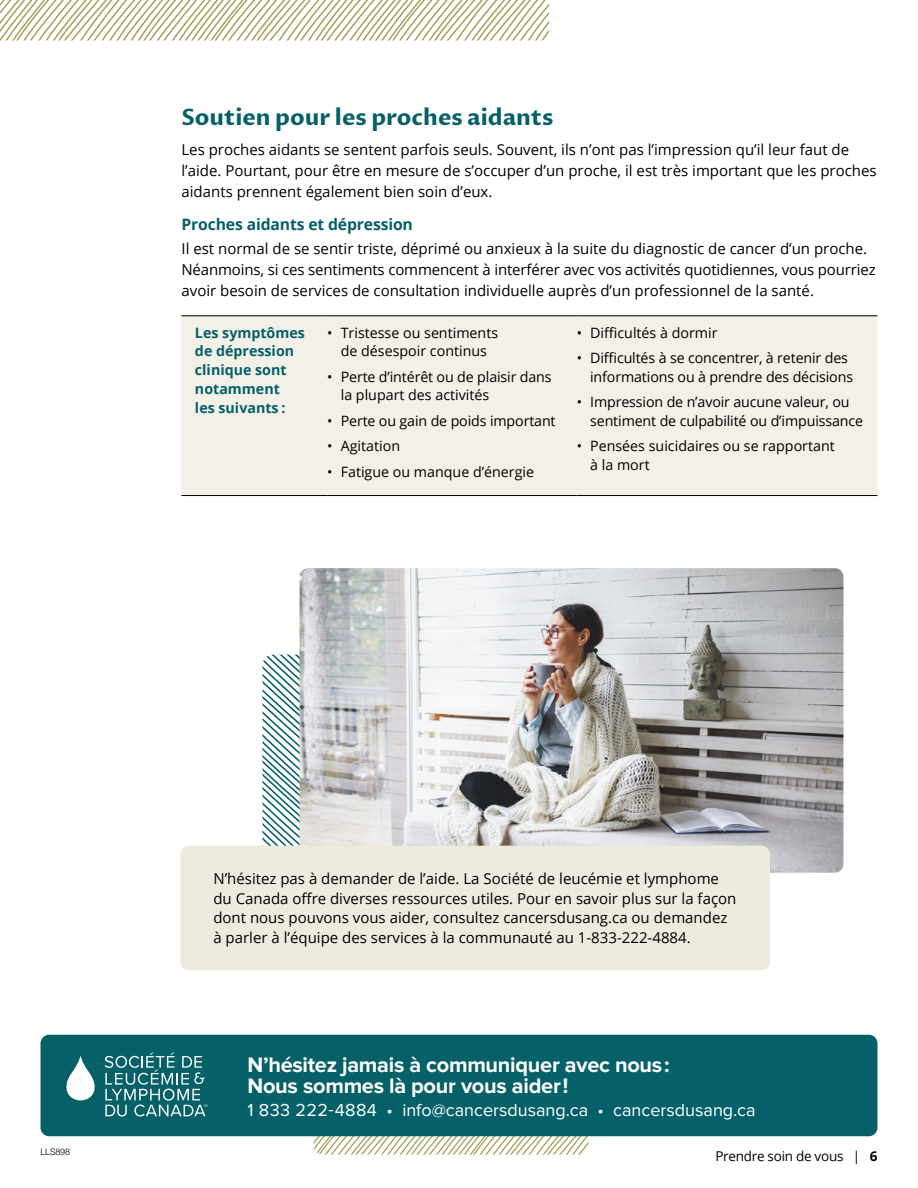
<style>
.page{position:relative;width:918px;height:1188px;background:#fff}
.page>*{position:absolute;margin:0;border:0;box-sizing:border-box;transform-origin:0 0}
.t1{font:700 22.5px "Proza Libre";color:#056068}
.t2{font:700 21.75px/21px "Proxima Nova";letter-spacing:-.01em;color:#fff}
.t3{font:18px "Proxima Nova";color:#fff}
.t4{font:700 15.75px "Open Sans";letter-spacing:-.01em;color:#076068}
.t5{font:15px/21px "Open Sans";color:#000}
.t6{font:14.25px/18.8px "Open Sans";letter-spacing:-.01em;color:#000}
.t7{font:700 14.25px/18.8px "Open Sans";color:#056068}
.t8{font:13.5px "Open Sans";letter-spacing:-.02em;color:#000}
.t9{font:300 9px "Helvetica";letter-spacing:-.02em;color:#000}
.s1{font-weight:700}
</style>
<div class="page">
<svg style="left:262px;top:655px;width:38px;height:191px"></svg>
<img style="left:300px;top:568px;width:543px;height:305px">
<svg style="left:314px;top:1136px;width:275px;height:19px"></svg>
<div style="left:181px;top:317px;width:697px;height:178px;background:#f2f0e7"></div>
<hr style="left:181px;top:495px;width:146px;height:1px;background:#000">
<hr style="left:327px;top:495px;width:250px;height:1px;background:#000">
<hr style="left:577px;top:495px;width:301px;height:1px;background:#000">
<hr style="left:181px;top:316px;width:146px;height:1px;background:#000">
<hr style="left:327px;top:316px;width:250px;height:1px;background:#000">
<hr style="left:577px;top:316px;width:301px;height:1px;background:#000">
<div style="left:180px;top:846px;width:590px;height:124px;background:#edebde;border-radius:9px"></div>
<svg style="left:0;top:0;width:549px;height:40px"></svg>
<div style="left:40px;top:1035px;width:837px;height:101px;background:#056068;border-radius:9px"></div>
<svg style="left:66px;top:1053px;width:142px;height:64px"></svg>
<h1 class="t1" style="left:181px;top:103px;width:374px">Soutien pour les proches aidants</h1>
<p class="t5" style="left:181px;top:138px;width:697px">Les proches aidants se sentent parfois seuls. Souvent, ils n’ont pas l’impression qu’il leur faut de l’aide. Pourtant, pour être en mesure de s’occuper d’un proche, il est très important que les proches aidants prennent également bien soin d’eux.</p>
<p class="t4" style="left:181px;top:213px;width:233px">Proches aidants et dépression</p>
<p class="t5" style="left:181px;top:238px;width:696px">Il est normal de se sentir triste, déprimé ou anxieux à la suite du diagnostic de cancer d’un proche.<br>Néanmoins, si ces sentiments commencent à interférer avec vos activités quotidiennes, vous pourriez avoir besoin de services de consultation individuelle auprès d’un professionnel de la santé.</p>
<p class="t7" style="left:195px;top:323px;width:111px">Les symptômes de dépression clinique sont notamment<br>les suivants :</p>
<p class="t6" style="left:327px;top:323px;width:172px;text-align:center">• Tristesse ou sentiments de désespoir continus</p>
<p class="t6" style="left:577px;top:323px;width:142px">• Difficultés à dormir</p>
<p class="t6" style="left:590px;top:348px;width:264px;text-indent:-13px">• Difficultés à se concentrer, à retenir des informations ou à prendre des décisions</p>
<p class="t6" style="left:590px;top:392px;width:274px;text-indent:-13px">• Impression de n’avoir aucune valeur, ou sentiment de culpabilité ou d’impuissance</p>
<p class="t6" style="left:590px;top:436px;width:246px;text-indent:-13px">• Pensées suicidaires ou se rapportant à la mort</p>
<p class="t6" style="left:341px;top:367px;width:212px;text-indent:-13px">• Perte d’intérêt ou de plaisir dans la plupart des activités</p>
<p class="t6" style="left:327px;top:411px;width:230px">• Perte ou gain de poids important</p>
<p class="t6" style="left:327px;top:436px;width:74px">• Agitation</p>
<p class="t6" style="left:327px;top:462px;width:208px">• Fatigue ou manque d’énergie</p>
<p class="t9" style="left:40px;top:1144px;width:31px">LLS898</p>
<p class="t5" style="left:213px;top:869px;width:525px;line-height:19.5px">N’hésitez pas à demander de l’aide. La Société de leucémie et lymphome du Canada offre diverses ressources utiles. Pour en savoir plus sur la façon dont nous pouvons vous aider, consultez cancersdusang.ca ou demandez à parler à l’équipe des services à la communauté au 1-833-222-4884.</p>
<h2 class="t2" style="left:248px;top:1054px;width:424px">N’hésitez jamais à communiquer avec nous:<br>Nous sommes là pour vous aider!</h2>
<p class="t3" style="left:248px;top:1100px;width:510px">1 833 222-4884 • info@cancersdusang.ca • cancersdusang.ca</p>
<p class="t8" style="left:715px;top:1147px;width:164px">Prendre soin de vous | <span class="s1">6</span></p>
</div>
